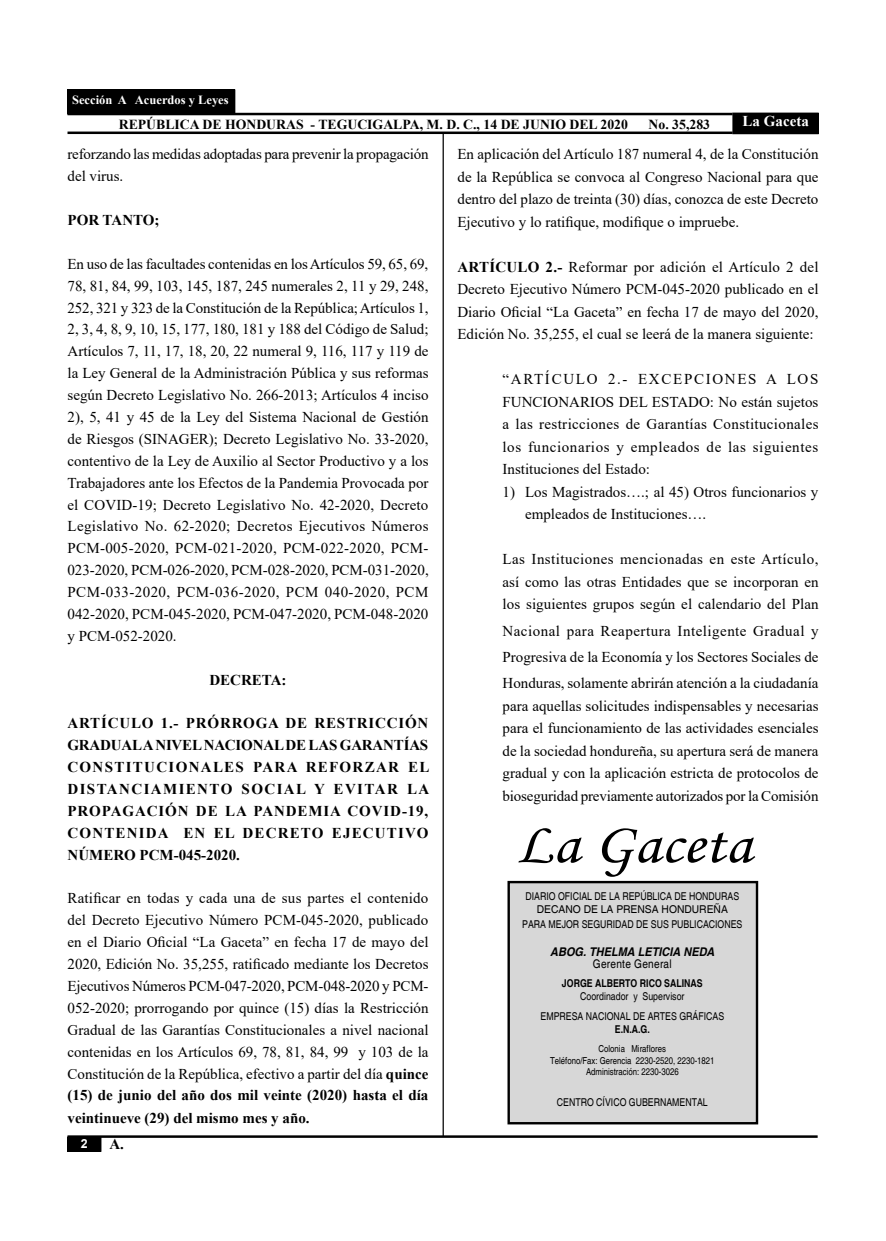
<style>
.page{position:relative;width:886px;height:1241px;background:#fff}
.page>*{position:absolute;margin:0;border:0;box-sizing:border-box;transform-origin:0 0}
.t1{font:57.5px "Monotype Corsiva";color:#000;scale:1.12 1}
.t2{font:15px/21.9px "Times New Roman";color:#000;text-align:justify}
.t3{font:700 15px/21.9px "Times New Roman";letter-spacing:.06em;color:#000;text-align:justify}
.t4{font:700 15px "Times New Roman";color:#000}
.t5{font:700 15px "Times New Roman";color:#fff}
.t6{font:700 13.75px "Times New Roman";color:#000}
.t7{font:700 12.5px "Times New Roman";color:#fff}
.t8{font:700 12.5px "Arial";color:#fff}
.t9{font:italic 700 12px "Helvetica";color:#000;scale:.91 1}
.t10{font:12px "Helvetica";letter-spacing:.025em;color:#000;scale:.84 1}
.t11{font:10.75px/13px "Helvetica";color:#000;text-align:center;scale:.81 1}
.t12{font:700 10.75px "Helvetica";color:#000;scale:.81 1}
.t13{font:9.62px/11.5px "Helvetica";color:#000;text-align:center;scale:.81 1}
.s1{font-weight:700}
</style>
<div class="page">
<div style="left:68px;top:1136px;width:33px;height:15px;background:#000"></div>
<div style="left:733px;top:113px;width:85px;height:21px;background:#000"></div>
<hr style="left:68px;top:131px;width:664px;height:3px;background:#000">
<hr style="left:68px;top:113px;width:664px;height:2px;background:#000">
<hr style="left:68px;top:1135px;width:750px;height:2px;background:#000">
<div style="left:68px;top:90px;width:167px;height:24px;background:#000"></div>
<hr style="left:442px;top:133px;width:2px;height:1002px;background:#000">
<div style="left:509px;top:881px;width:248px;height:241px;background:#d7d7d7"></div>
<div style="left:507px;top:880px;width:251px;height:244px;border:2px solid #000"></div>
<p class="t7" style="left:72px;top:91px;width:158px">Sección A Acuerdos y Leyes</p>
<p class="t6" style="left:119px;top:114px;width:511px">REPÚBLICA DE HONDURAS - TEGUCIGALPA, M. D. C., 14 DE JUNIO DEL 2020</p>
<p class="t6" style="left:648px;top:114px;width:63px">No. 35,283</p>
<p class="t5" style="left:742px;top:110px;width:68px">La Gaceta</p>
<p class="t2" style="left:68px;top:143px;width:363px">reforzando las medidas adoptadas para prevenir la propagación del virus.</p>
<p class="t4" style="left:68px;top:209px;width:94px">POR TANTO;</p>
<p class="t2" style="left:68px;top:252px;width:363px">En uso de las facultades contenidas en los Artículos 59, 65, 69, 78, 81, 84, 99, 103, 145, 187, 245 numerales 2, 11 y 29, 248, 252, 321 y 323 de la Constitución de la República; Artículos 1, 2, 3, 4, 8, 9, 10, 15, 177, 180, 181 y 188 del Código de Salud; Artículos 7, 11, 17, 18, 20, 22 numeral 9, 116, 117 y 119 de la Ley General de la Administración Pública y sus reformas según Decreto Legislativo No. 266-2013; Artículos 4 inciso 2), 5, 41 y 45 de la Ley del Sistema Nacional de Gestión de Riesgos (SINAGER); Decreto Legislativo No. 33-2020, contentivo de la Ley de Auxilio al Sector Productivo y a los Trabajadores ante los Efectos de la Pandemia Provocada por el COVID-19; Decreto Legislativo No. 42-2020, Decreto Legislativo No. 62-2020; Decretos Ejecutivos Números PCM-005-2020, PCM-021-2020, PCM-022-2020, PCM-023-2020, PCM-026-2020, PCM-028-2020, PCM-031-2020, PCM-033-2020, PCM-036-2020, PCM 040-2020, PCM 042-2020, PCM-045-2020, PCM-047-2020, PCM-048-2020 y PCM-052-2020.</p>
<p class="t4" style="left:209px;top:668px;width:79px">DECRETA:</p>
<p class="t3" style="left:68px;top:712px;width:363px">ARTÍCULO 1.- PRÓRROGA DE RESTRICCIÓN GRADUAL A NIVEL NACIONAL DE LAS GARANTÍAS CONSTITUCIONALES PARA REFORZAR EL DISTANCIAMIENTO SOCIAL Y EVITAR LA PROPAGACIÓN DE LA PANDEMIA COVID-19, CONTENIDA EN EL DECRETO EJECUTIVO NÚMERO PCM-045-2020.</p>
<p class="t2" style="left:68px;top:886px;width:362px">Ratificar en todas y cada una de sus partes el contenido del Decreto Ejecutivo Número PCM-045-2020, publicado en el Diario Oficial “La Gaceta” en fecha 17 de mayo del 2020, Edición No. 35,255, ratificado mediante los Decretos Ejecutivos Números PCM-047-2020, PCM-048-2020 y PCM-052-2020; prorrogando por quince (15) días la Restricción Gradual de las Garantías Constitucionales a nivel nacional contenidas en los Artículos 69, 78, 81, 84, 99 y 103 de la Constitución de la República, efectivo a partir del día <span class="s1">quince (15) de junio del año dos mil veinte (2020) hasta el día veintinueve (29) del mismo mes y año.</span></p>
<p class="t8" style="left:81px;top:1134px;width:8px">2</p>
<p class="t3" style="left:109px;top:1132px;width:16px">A.</p>
<p class="t2" style="left:457px;top:142px;width:362px;line-height:22.5px">En aplicación del Artículo 187 numeral 4, de la Constitución de la República se convoca al Congreso Nacional para que dentro del plazo de treinta (30) días, conozca de este Decreto Ejecutivo y lo ratifique, modifique o impruebe.</p>
<p class="t2" style="left:457px;top:255px;width:363px;line-height:22.5px"><span class="s1">ARTÍCULO 2.-</span> Reformar por adición el Artículo 2 del Decreto Ejecutivo Número PCM-045-2020 publicado en el Diario Oficial “La Gaceta” en fecha 17 de mayo del 2020, Edición No. 35,255, el cual se leerá de la manera siguiente:</p>
<p class="t2" style="left:502px;top:367px;width:318px;line-height:22.5px">“ARTÍCULO 2.- EXCEPCIONES A LOS FUNCIONARIOS DEL ESTADO: No están sujetos a las restricciones de Garantías Constitucionales los funcionarios y empleados de las siguientes Instituciones del Estado:</p>
<p class="t2" style="left:525px;top:480px;width:295px;line-height:22.5px;text-indent:-23px">1) Los Magistrados….; al 45) Otros funcionarios y empleados de Instituciones….</p>
<p class="t2" style="left:502px;top:547px;width:318px;line-height:22.5px">Las Instituciones mencionadas en este Artículo, así como las otras Entidades que se incorporan en los siguientes grupos según el calendario del Plan</p>
<p class="t2" style="left:502px;top:617px;width:318px;line-height:26.2px">Nacional para Reapertura Inteligente Gradual y Progresiva de la Economía y los Sectores Sociales de Honduras, solamente abrirán atención a la ciudadanía</p>
<p class="t2" style="left:502px;top:694px;width:317px;line-height:22.5px">para aquellas solicitudes indispensables y necesarias para el funcionamiento de las actividades esenciales de la sociedad hondureña, su apertura será de manera gradual y con la aplicación estricta de protocolos de bioseguridad previamente autorizados por la Comisión</p>
<h1 class="t1" style="left:515px;top:809px;width:213px">La Gaceta</h1>
<p class="t11" style="left:525px;top:890px;width:265px">DIARIO OFICIAL DE LA REPÚBLICA DE HONDURAS<br>DECANO DE LA PRENSA HONDUREÑA</p>
<p class="t11" style="left:522px;top:917px;width:273px">PARA MEJOR SEGURIDAD DE SUS PUBLICACIONES</p>
<p class="t9" style="left:550px;top:944px;width:182px">ABOG. THELMA LETICIA NEDA</p>
<p class="t10" style="left:593px;top:957px;width:95px">Gerente General</p>
<p class="t12" style="left:562px;top:976px;width:175px">JORGE ALBERTO RICO SALINAS</p>
<p class="t11" style="left:540px;top:986px;width:228px;line-height:20.1px">Coordinador y Supervisor<br>EMPRESA NACIONAL DE ARTES GRÁFICAS</p>
<p class="t12" style="left:615px;top:1022px;width:45px">E.N.A.G.</p>
<p class="t13" style="left:550px;top:1043px;width:205px">Colonia MirafIores<br>Teléfono/Fax: Gerencia 2230-2520, 2230-1821<br>Administración: 2230-3026</p>
<p class="t11" style="left:557px;top:1095px;width:188px">CENTRO CÍVICO GUBERNAMENTAL</p>
</div>
